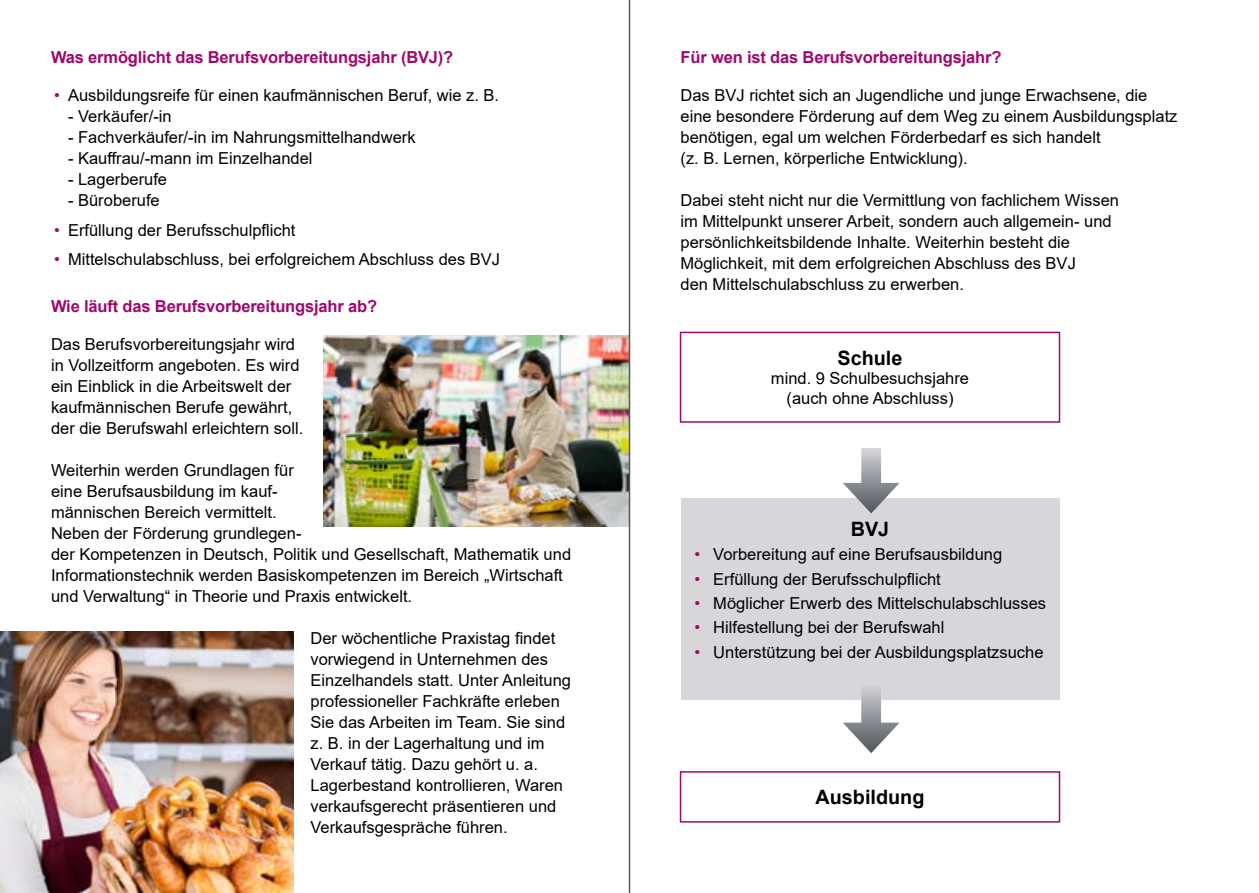
<style>
.page{position:relative;width:1259px;height:893px;background:#fff}
.page>*{position:absolute;margin:0;border:0;box-sizing:border-box;transform-origin:0 0}
.t1{font:700 19.8px "Arial";color:#000}
.t2{font:16.5px/21px "Arial";color:#000}
.t3{font:700 16.5px "Arial";letter-spacing:-.01em;color:#9d0a6d}
.s1{color:#9d0a6d}
</style>
<div class="page">
<img style="left:323px;top:336px;width:306px;height:190px">
<img style="left:0;top:632px;width:293px;height:261px">
<div style="left:680px;top:498px;width:379px;height:202px;background:#d7d7db"></div>
<div style="left:680px;top:332px;width:380px;height:91px;border:2px solid #9d0a6d"></div>
<div style="left:680px;top:771px;width:380px;height:52px;border:2px solid #9d0a6d"></div>
<svg style="left:861px;top:448px;width:20px;height:35px"></svg>
<svg style="left:843px;top:483px;width:56px;height:30px"></svg>
<svg style="left:861px;top:689px;width:20px;height:34px"></svg>
<svg style="left:843px;top:723px;width:56px;height:30px"></svg>
<hr style="left:629px;top:0;width:1px;height:893px;background:#575756">
<p class="t3" style="left:51px;top:46px;width:404px">Was ermöglicht das Berufsvorbereitungsjahr (BVJ)?</p>
<p class="t2" style="left:54px;top:85px;width:447px"><span class="s1">•</span> Ausbildungsreife für einen kaufmännischen Beruf, wie z. B.</p>
<p class="t2" style="left:68px;top:106px;width:105px">- Verkäufer/-in</p>
<p class="t2" style="left:68px;top:127px;width:349px">- Fachverkäufer/-in im Nahrungsmittelhandwerk</p>
<p class="t2" style="left:68px;top:148px;width:246px">- Kauffrau/-mann im Einzelhandel</p>
<p class="t2" style="left:68px;top:169px;width:101px">- Lagerberufe</p>
<p class="t2" style="left:68px;top:190px;width:93px">- Büroberufe</p>
<p class="t2" style="left:54px;top:219px;width:243px"><span class="s1">•</span> Erfüllung der Berufsschulpflicht</p>
<p class="t2" style="left:54px;top:249px;width:447px"><span class="s1">•</span> Mittelschulabschluss, bei erfolgreichem Abschluss des BVJ</p>
<p class="t3" style="left:51px;top:294px;width:328px">Wie läuft das Berufsvorbereitungsjahr ab?</p>
<p class="t2" style="left:51px;top:333px;width:254px">Das Berufsvorbereitungsjahr wird in Vollzeitform angeboten. Es wird ein Einblick in die Arbeitswelt der kaufmännischen Berufe gewährt, der die Berufswahl erleichtern soll.</p>
<p class="t2" style="left:51px;top:459px;width:521px">Weiterhin werden Grundlagen für<br>eine Berufsausbildung im kauf-<br>männischen Bereich vermittelt.<br>Neben der Förderung grundlegen-<br>der Kompetenzen in Deutsch, Politik und Gesellschaft, Mathematik und Informationstechnik werden Basiskompetenzen im Bereich „Wirtschaft und Verwaltung“ in Theorie und Praxis entwickelt.</p>
<p class="t2" style="left:310px;top:627px;width:262px">Der wöchentliche Praxistag findet vorwiegend in Unternehmen des Einzelhandels statt. Unter Anleitung professioneller Fachkräfte erleben Sie das Arbeiten im Team. Sie sind z. B. in der Lagerhaltung und im Verkauf tätig. Dazu gehört u. a.<br>Lagerbestand kontrollieren, Waren verkaufsgerecht präsentieren und Verkaufsgespräche führen.</p>
<p class="t3" style="left:680px;top:46px;width:322px">Für wen ist das Berufsvorbereitungsjahr?</p>
<p class="t2" style="left:680px;top:85px;width:498px">Das BVJ richtet sich an Jugendliche und junge Erwachsene, die eine besondere Förderung auf dem Weg zu einem Ausbildungsplatz benötigen, egal um welchen Förderbedarf es sich handelt<br>(z. B. Lernen, körperliche Entwicklung).</p>
<p class="t2" style="left:680px;top:190px;width:440px">Dabei steht nicht nur die Vermittlung von fachlichem Wissen im Mittelpunkt unserer Arbeit, sondern auch allgemein- und persönlichkeitsbildende Inhalte. Weiterhin besteht die Möglichkeit, mit dem erfolgreichen Abschluss des BVJ<br>den Mittelschulabschluss zu erwerben.</p>
<p class="t1" style="left:837px;top:344px;width:66px">Schule</p>
<p class="t2" style="left:771px;top:369px;width:200px;line-height:19.8px;text-align:center">mind. 9 Schulbesuchsjahre (auch ohne Abschluss)</p>
<p class="t1" style="left:850px;top:515px;width:40px">BVJ</p>
<p class="t2" style="left:694px;top:544px;width:309px"><span class="s1">•</span> Vorbereitung auf eine Berufsausbildung</p>
<p class="t2" style="left:694px;top:568px;width:248px"><span class="s1">•</span> Erfüllung der Berufsschulpflicht</p>
<p class="t2" style="left:694px;top:593px;width:353px"><span class="s1">•</span> Möglicher Erwerb des Mittelschulabschlusses</p>
<p class="t2" style="left:694px;top:617px;width:251px"><span class="s1">•</span> Hilfestellung bei der Berufswahl</p>
<p class="t2" style="left:694px;top:642px;width:350px"><span class="s1">•</span> Unterstützung bei der Ausbildungsplatzsuche</p>
<p class="t1" style="left:815px;top:783px;width:110px">Ausbildung</p>
</div>
